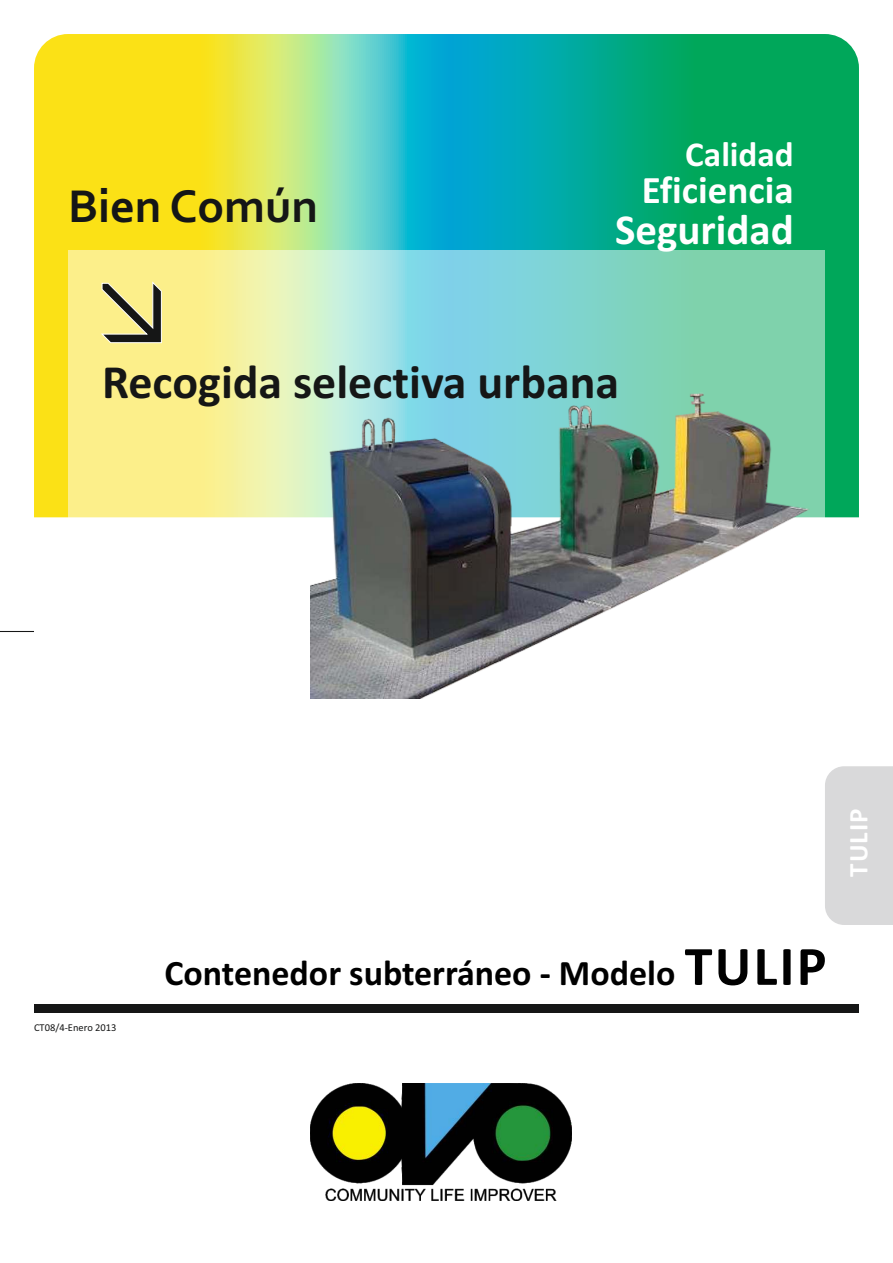
<style>
.page{position:relative;width:893px;height:1263px;background:#fff}
.page>*{position:absolute;margin:0;border:0;box-sizing:border-box;transform-origin:0 0}
.t1{font:700 48.15px "Corbel";color:#151616}
.t2{font:700 48px "Calibri";color:#151616}
.t3{font:700 43.05px "Calibri";color:#fff}
.t4{font:700 39.15px "Calibri";color:#fff}
.t5{font:700 36px "Calibri";color:#000}
.t6{font:700 35.25px "Calibri";color:#fff}
.t7{font:700 27px "Calibri";letter-spacing:.04em;color:#fff}
.t8{font:10.5px "Calibri";color:#151616}
.s1{font-size:56.25px}
</style>
<div class="page">
<div style="left:34px;top:1004px;width:825px;height:8px;background:#151616"></div>
<hr style="left:0;top:631px;width:34px;height:1px;background:#151616">
<svg style="left:34px;top:34px;width:825px;height:483px;background:#61c26d"></svg>
<div style="left:68px;top:250px;width:757px;height:267px;background:#fff;opacity:.5"></div>
<svg style="left:101px;top:282px;width:61px;height:61px;background:#aca56c"></svg>
<img style="left:311px;top:378px;width:514px;height:320px">
<div style="left:825px;top:766px;width:68px;height:159px;background:#d9d9da"></div>
<img style="left:311px;top:1084px;width:261px;height:116px">
<h1 class="t1" style="left:68px;top:186px;width:252px">Bien Común</h1>
<p class="t6" style="left:685px;top:139px;width:110px">Calidad</p>
<p class="t4" style="left:642px;top:174px;width:154px">Eficiencia</p>
<p class="t3" style="left:615px;top:212px;width:180px">Seguridad</p>
<h2 class="t2" style="left:102px;top:361px;width:519px">Recogida selectiva urbana</h2>
<p class="t8" style="left:34px;top:1023px;width:84px">CT08/4-Enero 2013</p>
<p class="t7" style="left:847px;top:877px;width:70px;rotate:-90deg">TULIP</p>
<p class="t5" style="left:165px;top:958px;width:663px">Contenedor subterráneo - Modelo <span class="s1">TULIP</span></p>
</div>
